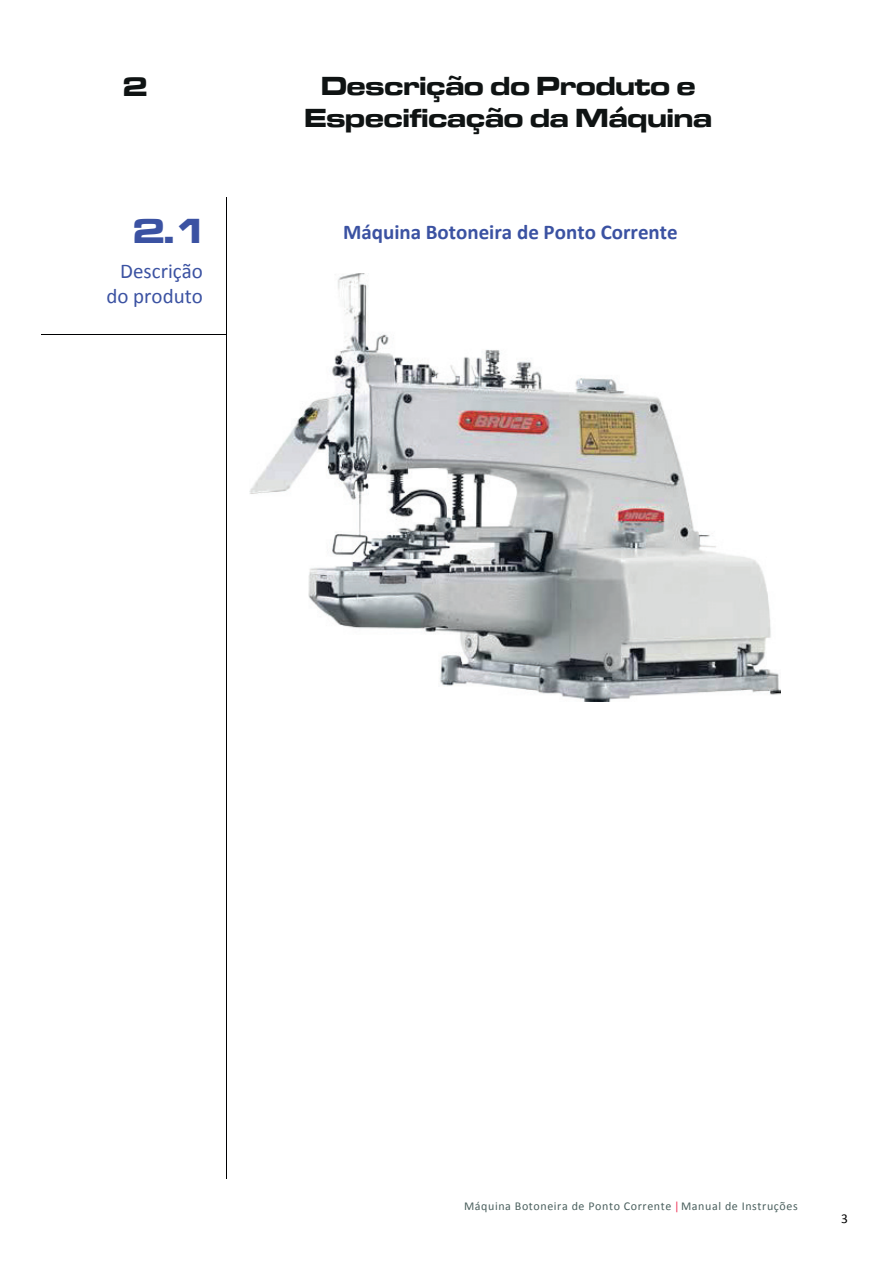
<style>
.page{position:relative;width:893px;height:1263px;background:#fff}
.page>*{position:absolute;margin:0;border:0;box-sizing:border-box;transform-origin:0 0}
.t1{font:36px "Microgramma D Bold Exte";color:#3b52a2}
.t2{font:27.9px "Microgramma D Bold Exte";color:#0f1313}
.t3{font:27px/32.4px "Microgramma D Bold Exte";color:#0f1313;text-align:center}
.t4{font:700 21px "Calibri";color:#3b52a2}
.t5{font:21px/25.2px "Calibri";color:#3b52a2;text-align:right}
.t6{font:13.5px "Calibri";color:#000001}
.t7{font:12px "Calibri";letter-spacing:.05em;color:#4b605e}
.s1{color:#ee385c}
</style>
<div class="page">
<hr style="left:42px;top:334px;width:185px;height:1px;background:#000001">
<hr style="left:227px;top:197px;width:1px;height:981px;background:#000001">
<img style="left:250px;top:273px;width:530px;height:429px">
<h2 class="t2" style="left:122px;top:68px;width:27px">2</h2>
<h1 class="t1" style="left:132px;top:207px;width:77px">2.1</h1>
<h3 class="t5" style="left:106px;top:258px;width:98px">Descrição do produto</h3>
<h3 class="t3" style="left:305px;top:69px;width:409px">Descrição do Produto e<br>Especificação da Máquina</h3>
<h3 class="t4" style="left:343px;top:217px;width:336px">Máquina Botoneira de Ponto Corrente</h3>
<p class="t7" style="left:464px;top:1197px;width:335px">Máquina Botoneira de Ponto Corrente <span class="s1">|</span>Manual de Instruções</p>
<p class="t6" style="left:841px;top:1209px;width:8px">3</p>
</div>
